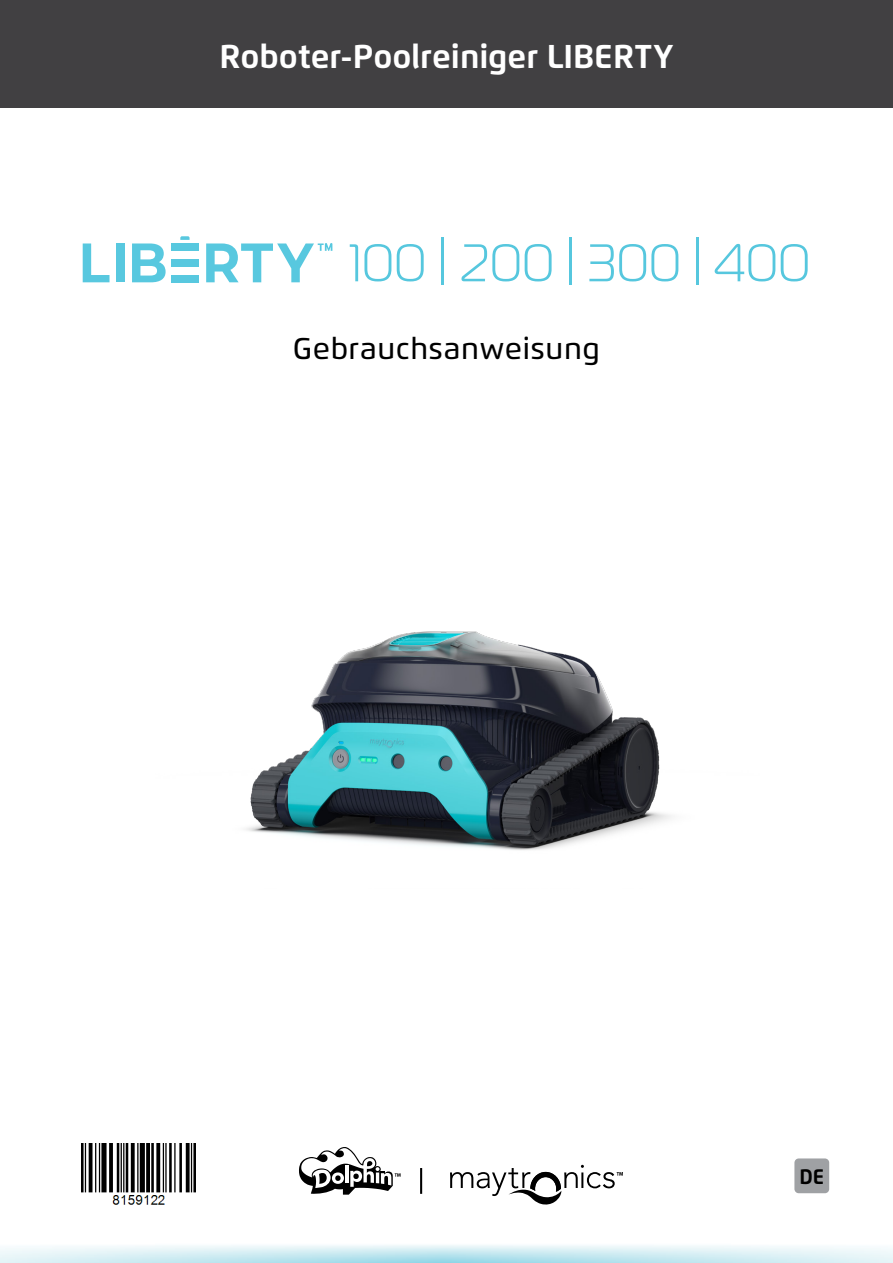
<style>
.page{position:relative;width:893px;height:1263px;background:#fff}
.page>*{position:absolute;margin:0;border:0;box-sizing:border-box;transform-origin:0 0}
.t1{font:300 52.8px "Magistral";color:#56c7de}
.t2{font:700 33px "Flexo";color:#fff}
.t3{font:500 30px "Flexo";letter-spacing:.02em;color:#000}
.t4{font:700 21px "Flexo";color:#000;scale:.96 1}
</style>
<div class="page">
<svg style="left:450px;top:1165px;width:173px;height:40px"></svg>
<div style="left:0;top:0;width:893px;height:108px;background:#414042"></div>
<img style="left:246px;top:631px;width:425px;height:219px">
<hr style="left:420px;top:1168px;width:2px;height:26px;background:#000">
<svg style="left:299px;top:1147px;width:102px;height:48px"></svg>
<div style="left:794px;top:1158px;width:35px;height:35px;background:#9fa1a4;border-radius:4px"></div>
<img style="left:82px;top:1144px;width:114px;height:61px">
<svg style="left:83px;top:243px;width:26px;height:39px"></svg>
<div style="left:116px;top:243px;width:9px;height:39px;background:#58c8df"></div>
<svg style="left:132px;top:243px;width:34px;height:39px"></svg>
<svg style="left:206px;top:243px;width:126px;height:39px"></svg>
<div style="left:171px;top:243px;width:28px;height:8px;background:#58c8df"></div>
<div style="left:171px;top:275px;width:28px;height:7px;background:#58c8df"></div>
<div style="left:171px;top:259px;width:28px;height:7px;background:#58c8df"></div>
<svg style="left:180px;top:236px;width:10px;height:4px"></svg>
<p class="t2" style="left:220px;top:37px;width:455px">Roboter-Poolreiniger LIBERTY</p>
<h1 class="t1" style="left:350px;top:231px;width:462px">100 | 200 | 300 | 400</h1>
<p class="t3" style="left:293px;top:330px;width:309px">Gebrauchsanweisung</p>
<p class="t4" style="left:799px;top:1163px;width:27px">DE</p>
</div>
